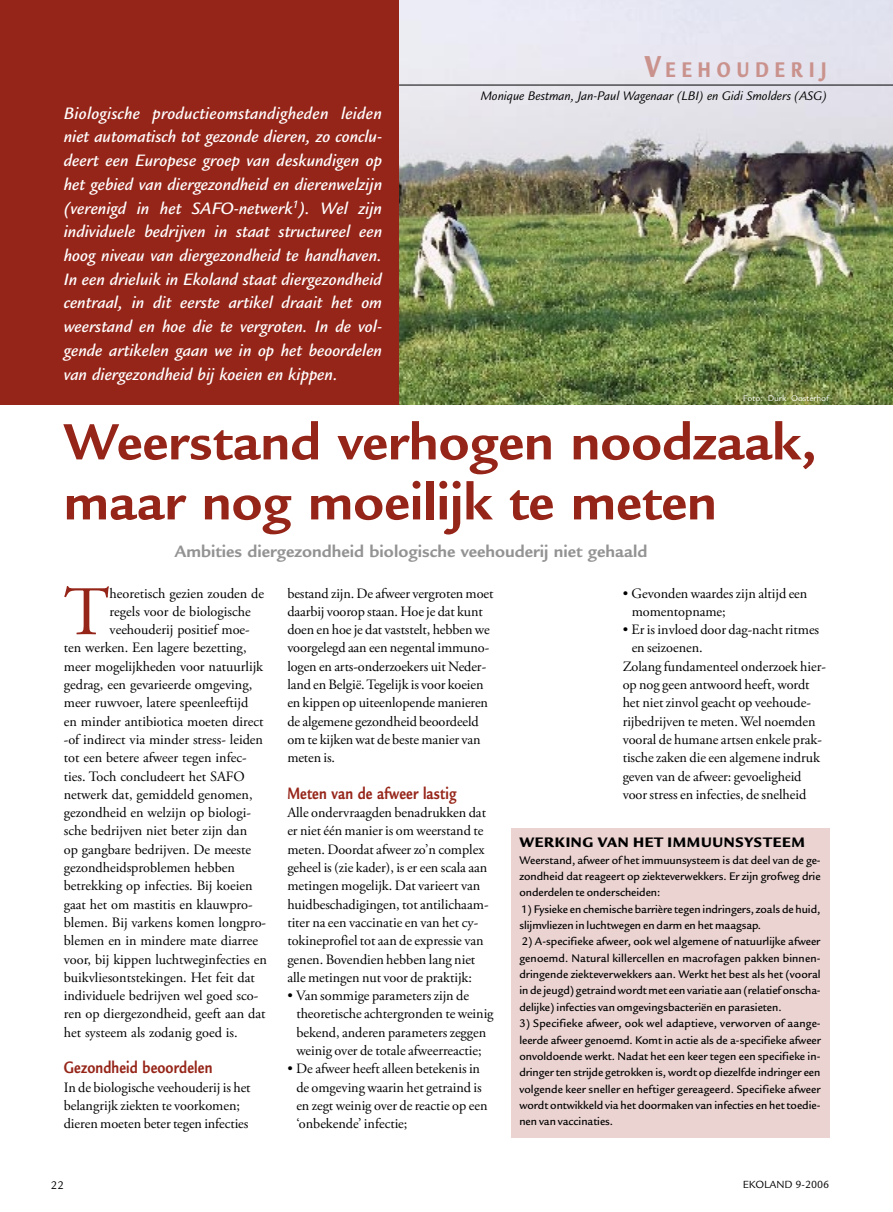
<style>
.page{position:relative;width:893px;height:1212px;background:#fff}
.page>*{position:absolute;margin:0;border:0;box-sizing:border-box;transform-origin:0 0}
.pi{font:69.45px "Adobe Garamond Pro";color:#962519}
.k{font:700 55.5px/60px "Legacy Sans Std";color:#962519}
.rub{font:900 23.1px "Legacy Sans Std";letter-spacing:.355em;color:#ca928c;scale:.73 1}
.t1{font:italic 500 18px/23.7px "Legacy Sans Std";color:#fff;text-align:justify}
.ch{font:700 18px "Legacy Sans Std";color:#939393}
.tk{font:700 18px "Legacy Sans Std";letter-spacing:.01em;color:#962519;scale:.8 1}
.kadk{font:900 15px "Legacy Sans Std";letter-spacing:.045em;color:#000}
.pi-2{font:14.25px/18.3px "Adobe Garamond Pro";letter-spacing:-.005em;color:#000}
.aut{font:italic 13.5px "Legacy Sans Std";color:#000}
.kadp{font:500 12px/16.4px "Legacy Sans Std";letter-spacing:-.005em;color:#000;text-align:justify}
.t2{font:12px "Legacy Sans Std";color:#000}
.t3{font:11.25px "Legacy Sans Std";color:#000}
.f-cr{font:9px "Legacy Sans Std";letter-spacing:-.005em;color:#fff}
.s1{font-size:33px}
</style>
<div class="page">
<div style="left:0;top:0;width:444px;height:405px;background:#962519"></div>
<img style="left:399px;top:0;width:494px;height:405px">
<hr style="left:399px;top:85px;width:494px;height:1px;background:#000">
<div style="left:511px;top:828px;width:318px;height:310px;background:#ead3d1"></div>
<p class="rub" style="left:645px;top:56px;width:250px"><span class="s1">V</span>EEHOUDERIJ</p>
<p class="t1" style="left:64px;top:101px;width:320px">Biologische productieomstandigheden leiden niet automatisch tot gezonde dieren, zo conclu&shy;deert een Europese groep van deskundigen op het gebied van diergezondheid en dierenwelzijn (verenigd in het SAFO-netwerk<sup>1</sup>). Wel zijn individuele bedrijven in staat structureel een hoog niveau van diergezondheid te handhaven.<br>In een drieluik in Ekoland staat diergezondheid centraal, in dit eerste artikel draait het om weerstand en hoe die te vergroten. In de vol&shy;gende artikelen gaan we in op het beoordelen van diergezondheid bij koeien en kippen.</p>
<p class="aut" style="left:481px;top:89px;width:348px">Monique Bestman, Jan-Paul Wagenaar (LBI) en Gidi Smolders (ASG)</p>
<p class="f-cr" style="left:743px;top:393px;width:87px">Foto: Durk Oosterhof</p>
<p class="k" style="left:64px;top:412px;width:754px">Weerstand verhogen noodzaak, maar nog moeilijk te meten</p>
<p class="ch" style="left:174px;top:541px;width:475px">Ambities diergezondheid biologische veehouderij niet gehaald</p>
<p class="pi" style="left:64px;top:570px;width:47px">T</p>
<p class="pi-2" style="left:110px;top:584px;width:156px">heoretisch gezien zouden de</p>
<p class="pi-2" style="left:110px;top:603px;width:143px">regels voor de biologische</p>
<p class="pi-2" style="left:110px;top:621px;width:142px">veehouderij positief moe-</p>
<p class="pi-2" style="left:64px;top:639px;width:184px">ten werken. Een lagere bezetting,</p>
<p class="pi-2" style="left:64px;top:657px;width:201px">meer mogelijkheden voor natuurlijk</p>
<p class="pi-2" style="left:64px;top:676px;width:190px">gedrag, een gevarieerde omgeving,</p>
<p class="pi-2" style="left:64px;top:694px;width:186px">meer ruwvoer, latere speenleeftijd</p>
<p class="pi-2" style="left:64px;top:712px;width:201px">en minder antibiotica moeten direct</p>
<p class="pi-2" style="left:64px;top:731px;width:201px">-of indirect via minder stress- leiden</p>
<p class="pi-2" style="left:64px;top:749px;width:184px">tot een betere afweer tegen infec-</p>
<p class="pi-2" style="left:64px;top:767px;width:183px">ties. Toch concludeert het SAFO</p>
<p class="pi-2" style="left:64px;top:786px;width:190px">netwerk dat, gemiddeld genomen,</p>
<p class="pi-2" style="left:64px;top:804px;width:189px">gezondheid en welzijn op biologi-</p>
<p class="pi-2" style="left:64px;top:822px;width:185px">sche bedrijven niet beter zijn dan</p>
<p class="pi-2" style="left:64px;top:840px;width:189px">op gangbare bedrijven. De meeste</p>
<p class="pi-2" style="left:64px;top:859px;width:173px">gezondheidsproblemen hebben</p>
<p class="pi-2" style="left:64px;top:877px;width:190px">betrekking op infecties. Bij koeien</p>
<p class="pi-2" style="left:64px;top:895px;width:190px">gaat het om mastitis en klauwpro-</p>
<p class="pi-2" style="left:64px;top:914px;width:204px">blemen. Bij varkens komen longpro-</p>
<p class="pi-2" style="left:64px;top:932px;width:196px">blemen en in mindere mate diarree</p>
<p class="pi-2" style="left:64px;top:950px;width:205px">voor, bij kippen luchtweginfecties en</p>
<p class="pi-2" style="left:64px;top:969px;width:193px">buikvliesontstekingen. Het feit dat</p>
<p class="pi-2" style="left:64px;top:987px;width:196px">individuele bedrijven wel goed sco-</p>
<p class="pi-2" style="left:64px;top:1005px;width:203px">ren op diergezondheid, geeft aan dat</p>
<p class="pi-2" style="left:64px;top:1023px;width:175px">het systeem als zodanig goed is.</p>
<p class="tk" style="left:64px;top:1057px;width:187px">Gezondheid beoordelen</p>
<p class="pi-2" style="left:64px;top:1078px;width:188px">In de biologische veehouderij is het belangrijk ziekten te voorkomen; dieren moeten beter tegen infecties</p>
<p class="pi-2" style="left:287px;top:584px;width:208px">bestand zijn. De afweer vergroten moet daarbij voorop staan. Hoe je dat kunt doen en hoe je dat vaststelt, hebben we voorgelegd aan een negental immuno&shy;logen en arts-onderzoekers uit Neder&shy;land en België. Tegelijk is voor koeien en kippen op uiteenlopende manieren de algemene gezondheid beoordeeld om te kijken wat de beste manier van meten is.</p>
<p class="tk" style="left:287px;top:783px;width:213px">Meten van de afweer lastig</p>
<p class="pi-2" style="left:287px;top:804px;width:203px">Alle ondervraagden benadrukken dat er niet één manier is om weerstand te meten. Doordat afweer zo’n complex geheel is (zie kader), is er een scala aan metingen mogelijk. Dat varieert van huidbeschadigingen, tot antilichaam&shy;titer na een vaccinatie en van het cy&shy;tokineprofiel tot aan de expressie van genen. Bovendien hebben lang niet alle metingen nut voor de praktijk:</p>
<p class="pi-2" style="left:296px;top:987px;width:199px;text-indent:-9px">• Van sommige parameters zijn de theoretische achtergronden te weinig bekend, anderen parameters zeggen weinig over de totale afweerreactie;</p>
<p class="pi-2" style="left:296px;top:1060px;width:193px;text-indent:-9px">• De afweer heeft alleen betekenis in de omgeving waarin het getraind is en zegt weinig over de reactie op een ‘onbekende’ infectie;</p>
<p class="pi-2" style="left:632px;top:584px;width:177px;text-indent:-9px">• Gevonden waardes zijn altijd een momentopname;</p>
<p class="pi-2" style="left:632px;top:621px;width:189px;text-indent:-9px">• Er is invloed door dag-nacht ritmes en seizoenen.</p>
<p class="pi-2" style="left:623px;top:657px;width:205px">Zolang fundamenteel onderzoek hier&shy;op nog geen antwoord heeft, wordt het niet zinvol geacht op veehoude&shy;rijbedrijven te meten. Wel noemden vooral de humane artsen enkele prak&shy;tische zaken die een algemene indruk geven van de afweer: gevoeligheid voor stress en infecties, de snelheid</p>
<p class="kadk" style="left:519px;top:833px;width:287px">WERKING VAN HET IMMUUNSYSTEEM</p>
<p class="kadp" style="left:519px;top:852px;width:303px">Weerstand, afweer of het immuunsysteem is dat deel van de ge&shy;zondheid dat reageert op ziekteverwekkers. Er zijn grofweg drie onderdelen te onderscheiden:</p>
<p class="kadp" style="left:519px;top:901px;width:302px">1) Fysieke en chemische barrière tegen indringers, zoals de huid, slijmvliezen in luchtwegen en darm en het maagsap.</p>
<p class="kadp" style="left:519px;top:933px;width:303px">2) A-specifieke afweer, ook wel algemene of natuurlijke afweer genoemd. Natural killercellen en macrofagen pakken binnen&shy;dringende ziekteverwekkers aan. Werkt het best als het (vooral in de jeugd) getraind wordt met een variatie aan (relatief onscha&shy;delijke) infecties van omgevingsbacteriën en parasieten.</p>
<p class="kadp" style="left:519px;top:1015px;width:303px">3) Specifieke afweer, ook wel adaptieve, verworven of aange&shy;leerde afweer genoemd. Komt in actie als de a-specifieke afweer onvoldoende werkt. Nadat het een keer tegen een specifieke in&shy;dringer ten strijde getrokken is, wordt op diezelfde indringer een volgende keer sneller en heftiger gereageerd. Specifieke afweer wordt ontwikkeld via het doormaken van infecties en het toedie&shy;nen van vaccinaties.</p>
<p class="t2" style="left:51px;top:1178px;width:14px">22</p>
<p class="t3" style="left:743px;top:1178px;width:88px">EKOLAND 9-2006</p>
</div>
